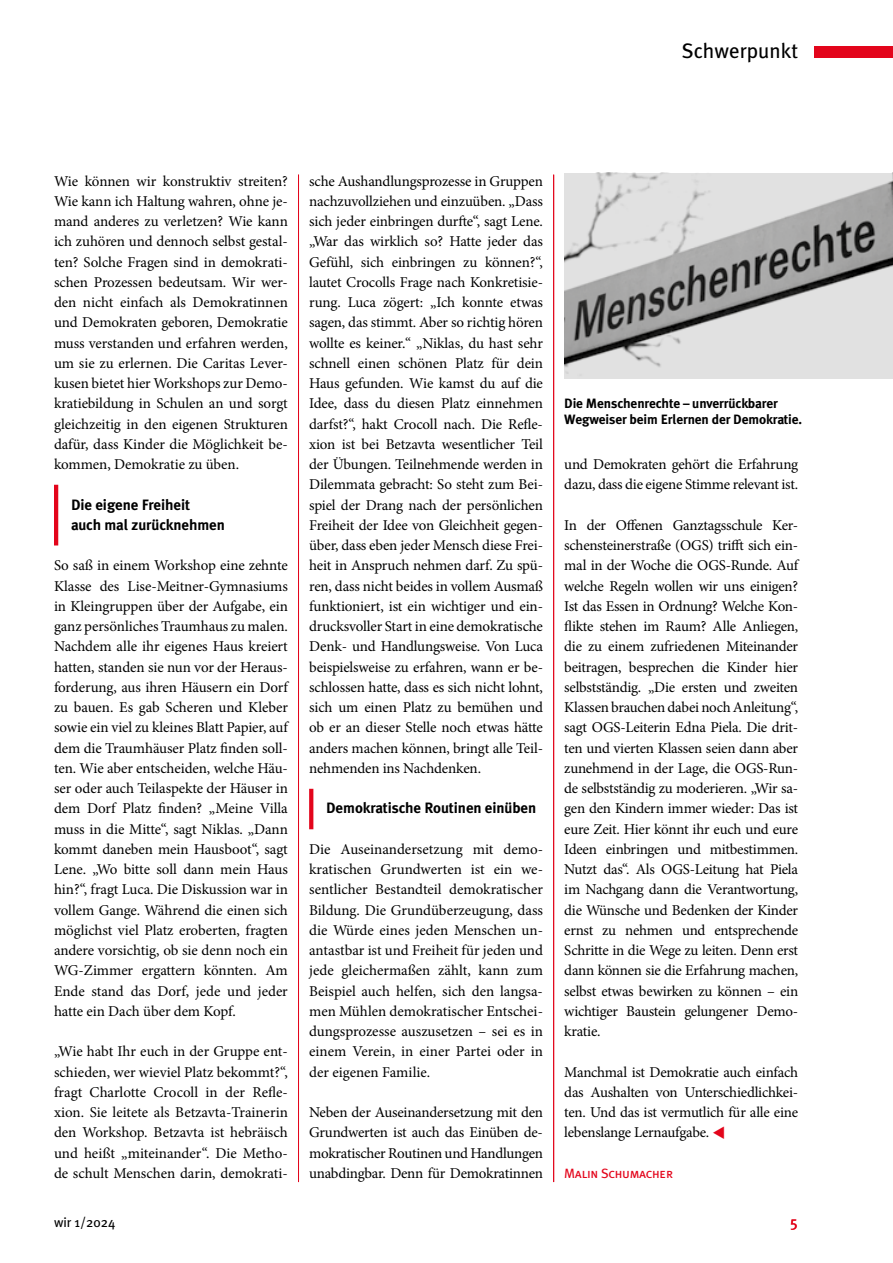
<style>
.page{position:relative;width:893px;height:1263px;background:#fff}
.page>*{position:absolute;margin:0;border:0;box-sizing:border-box;transform-origin:0 0}
.t1{font:21px "Meta Plus";color:#000}
.t2{font:15px/20.2px "Minion Pro";letter-spacing:-.01em;color:#000;text-align:justify}
.t3{font:700 15px/20.2px "Meta Plus";letter-spacing:-.005em;color:#000}
.t4{font:15px "Meta Plus";color:#e3051b}
.t5{font:700 13.5px/16.2px "Meta Plus";letter-spacing:-.01em;color:#000}
.t6{font:13.5px "Meta Plus Book Caps";letter-spacing:-.015em;color:#e3051b}
.t7{font:13.5px "Meta Plus";color:#000}
.s1{color:#e3051b}
</style>
<div class="page">
<hr style="left:54px;top:485px;width:4px;height:60px;background:#e3051b">
<svg style="left:309px;top:789px;width:4px;height:40px"></svg>
<hr style="left:298px;top:175px;width:1px;height:1007px;background:#e3051b">
<hr style="left:553px;top:175px;width:1px;height:1007px;background:#e3051b">
<svg style="left:564px;top:173px;width:329px;height:205px;background:#bbb"></svg>
<div style="left:814px;top:47px;width:79px;height:11px;background:#e3051b"></div>
<h1 class="t1" style="left:682px;top:39px;width:118px">Schwerpunkt</h1>
<p class="t2" style="left:54px;top:171px;width:235px">Wie können wir konstruktiv streiten?<br>Wie kann ich Haltung wahren, ohne je&shy;mand anderes zu verletzen? Wie kann ich zuhören und dennoch selbst gestal&shy;ten? Solche Fragen sind in demokrati&shy;schen Prozessen bedeutsam. Wir wer&shy;den nicht einfach als Demokratinnen und Demokraten geboren, Demokratie muss verstanden und erfahren werden, um sie zu erlernen. Die Caritas Lever&shy;kusen bietet hier Workshops zur Demo&shy;kratiebildung in Schulen an und sorgt gleichzeitig in den eigenen Strukturen dafür, dass Kinder die Möglichkeit be&shy;kommen, Demokratie zu üben.</p>
<p class="t3" style="left:71px;top:494px;width:155px">Die eigene Freiheit<br>auch mal zurücknehmen</p>
<p class="t2" style="left:54px;top:555px;width:235px">So saß in einem Workshop eine zehnte Klasse des Lise-Meitner-Gymnasiums in Kleingruppen über der Aufgabe, ein ganz persönliches Traumhaus zu malen.<br>Nachdem alle ihr eigenes Haus kreiert hatten, standen sie nun vor der Heraus&shy;forderung, aus ihren Häusern ein Dorf zu bauen. Es gab Scheren und Kleber sowie ein viel zu kleines Blatt Papier, auf dem die Traumhäuser Platz finden soll&shy;ten. Wie aber entscheiden, welche Häu&shy;ser oder auch Teilaspekte der Häuser in dem Dorf Platz finden? „Meine Villa muss in die Mitte“, sagt Niklas. „Dann kommt daneben mein Hausboot“, sagt Lene. „Wo bitte soll dann mein Haus hin?“, fragt Luca. Die Diskussion war in vollem Gange. Während die einen sich möglichst viel Platz eroberten, fragten andere vorsichtig, ob sie denn noch ein WG-Zimmer ergattern könnten. Am Ende stand das Dorf, jede und jeder hatte ein Dach über dem Kopf.</p>
<p class="t2" style="left:54px;top:1041px;width:235px">„Wie habt Ihr euch in der Gruppe ent&shy;schieden, wer wieviel Platz bekommt?“, fragt Charlotte Crocoll in der Refle&shy;xion. Sie leitete als Betzavta-Trainerin den Workshop. Betzavta ist hebräisch und heißt „miteinander“. Die Metho&shy;de schult Menschen darin, demokrati-</p>
<p class="t2" style="left:309px;top:171px;width:235px">sche Aushandlungsprozesse in Gruppen nachzuvollziehen und einzuüben. „Dass sich jeder einbringen durfte“, sagt Lene. „War das wirklich so? Hatte jeder das Gefühl, sich einbringen zu können?“, lautet Crocolls Frage nach Konkretisie&shy;rung. Luca zögert: „Ich konnte etwas sagen, das stimmt. Aber so richtig hören wollte es keiner.“ „Niklas, du hast sehr schnell einen schönen Platz für dein Haus gefunden. Wie kamst du auf die Idee, dass du diesen Platz einnehmen darfst?“, hakt Crocoll nach. Die Refle&shy;xion ist bei Betzavta wesentlicher Teil der Übungen. Teilnehmende werden in Dilemmata gebracht: So steht zum Bei&shy;spiel der Drang nach der persönlichen Freiheit der Idee von Gleichheit gegen&shy;über, dass eben jeder Mensch diese Frei&shy;heit in Anspruch nehmen darf. Zu spü&shy;ren, dass nicht beides in vollem Ausmaß funktioniert, ist ein wichtiger und ein&shy;drucksvoller Start in eine demokratische Denk- und Handlungsweise. Von Luca beispielsweise zu erfahren, wann er be&shy;schlossen hatte, dass es sich nicht lohnt, sich um einen Platz zu bemühen und ob er an dieser Stelle noch etwas hätte anders machen können, bringt alle Teil&shy;nehmenden ins Nachdenken.</p>
<p class="t3" style="left:326px;top:798px;width:212px">Demokratische Routinen einüben</p>
<p class="t2" style="left:309px;top:839px;width:235px">Die Auseinandersetzung mit demo&shy;kratischen Grundwerten ist ein we&shy;sentlicher Bestandteil demokratischer Bildung. Die Grundüberzeugung, dass die Würde eines jeden Menschen un&shy;antastbar ist und Freiheit für jeden und jede gleichermaßen zählt, kann zum Beispiel auch helfen, sich den langsa&shy;men Mühlen demokratischer Entschei&shy;dungsprozesse auszusetzen – sei es in einem Verein, in einer Partei oder in der eigenen Familie.</p>
<p class="t2" style="left:309px;top:1102px;width:235px">Neben der Auseinandersetzung mit den Grundwerten ist auch das Einüben de&shy;mokratischer Routinen und Handlungen unabdingbar. Denn für Demokratinnen</p>
<p class="t5" style="left:564px;top:395px;width:239px">Die Menschenrechte – unverrückbarer<br>Wegweiser beim Erlernen der Demokratie.</p>
<p class="t2" style="left:564px;top:454px;width:235px">und Demokraten gehört die Erfahrung dazu, dass die eigene Stimme relevant ist.</p>
<p class="t2" style="left:564px;top:515px;width:235px">In der Offenen Ganztagsschule Ker&shy;schensteinerstraße (OGS) trifft sich ein&shy;mal in der Woche die OGS-Runde. Auf welche Regeln wollen wir uns einigen?<br>Ist das Essen in Ordnung? Welche Kon&shy;flikte stehen im Raum? Alle Anliegen, die zu einem zufriedenen Miteinander beitragen, besprechen die Kinder hier selbstständig. „Die ersten und zweiten Klassen brauchen dabei noch Anleitung“, sagt OGS-Leiterin Edna Piela. Die drit&shy;ten und vierten Klassen seien dann aber zunehmend in der Lage, die OGS-Run&shy;de selbstständig zu moderieren. „Wir sa&shy;gen den Kindern immer wieder: Das ist eure Zeit. Hier könnt ihr euch und eure Ideen einbringen und mitbestimmen.<br>Nutzt das“. Als OGS-Leitung hat Piela im Nachgang dann die Verantwortung, die Wünsche und Bedenken der Kinder ernst zu nehmen und entsprechende Schritte in die Wege zu leiten. Denn erst dann können sie die Erfahrung machen, selbst etwas bewirken zu können – ein wichtiger Baustein gelungener Demo&shy;kratie.</p>
<p class="t2" style="left:564px;top:1062px;width:235px">Manchmal ist Demokratie auch einfach das Aushalten von Unterschiedlichkei&shy;ten. Und das ist vermutlich für alle eine lebenslange Lernaufgabe. <span class="s1">▼</span></p>
<p class="t6" style="left:564px;top:1165px;width:110px">Malin Schumacher</p>
<p class="t7" style="left:54px;top:1214px;width:63px">wir 1/2024</p>
<p class="t4" style="left:790px;top:1213px;width:9px">5</p>
</div>
